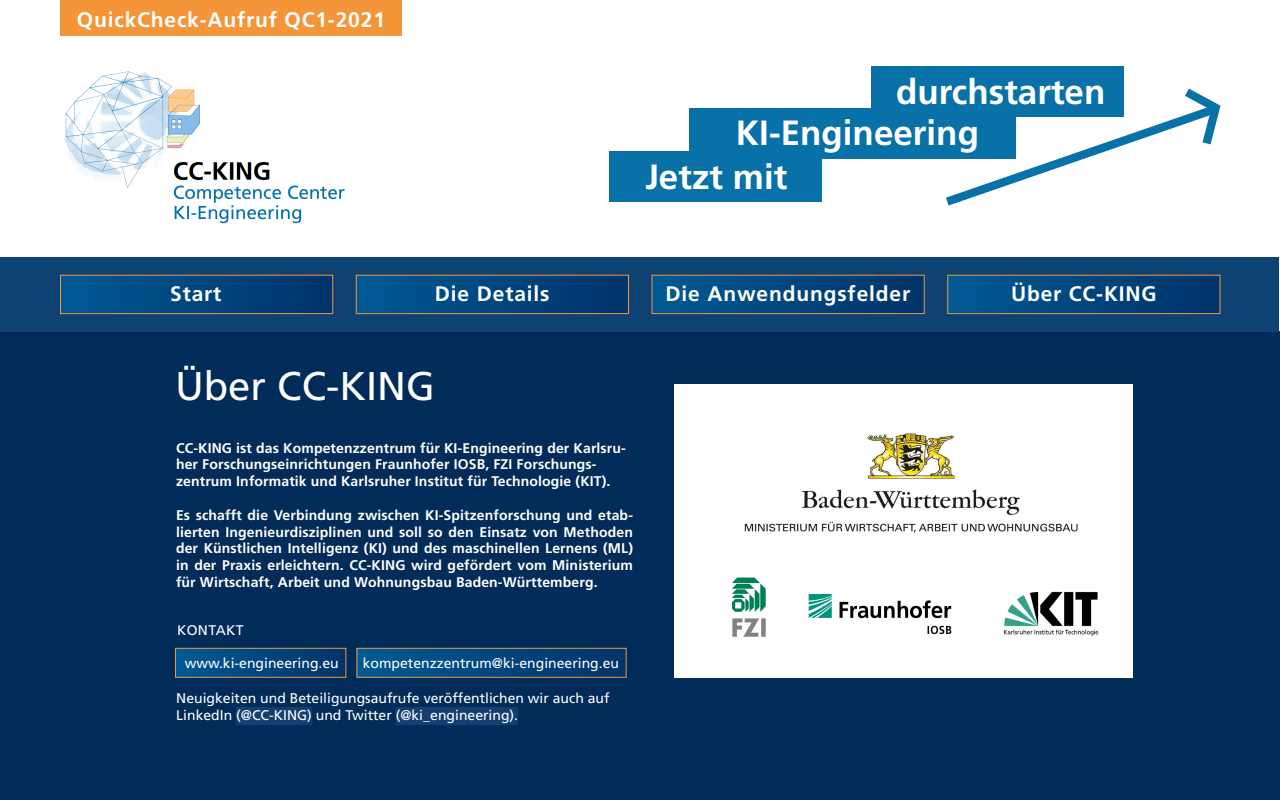
<style>
.page{position:relative;width:1280px;height:800px;background:#fff}
.page>*{position:absolute;margin:0;border:0;box-sizing:border-box;transform-origin:0 0}
.t1{font:40px "Frutiger LT Com";color:#fff}
.t2{font:700 35px "Frutiger LT Com";color:#fff}
.t3{font:700 21px "Frutiger LT Com";letter-spacing:.04em;color:#fff}
.t4{font:700 14px/16.8px "Frutiger LT Com";letter-spacing:.01em;color:#fff}
.t5{font:14px/16.8px "Frutiger LT Com";color:#fff}
.t6{font:14px "Frutiger LT Com";letter-spacing:.025em;color:#fff}
</style>
<div class="page">
<div style="left:0;top:331px;width:1280px;height:469px;background:#012c59"></div>
<div style="left:0;top:257px;width:1280px;height:75px;background:#0e4273"></div>
<img style="left:63px;top:71px;width:282px;height:153px">
<div style="left:356px;top:275px;width:272px;height:39px;background:linear-gradient(to right,#005994,#00336a)"></div>
<div style="left:356px;top:275px;width:273px;height:39px;border:1px solid #f49539"></div>
<div style="left:60px;top:275px;width:273px;height:39px;background:linear-gradient(to right,#005994,#00336a)"></div>
<div style="left:60px;top:275px;width:273px;height:39px;border:1px solid #f49539"></div>
<div style="left:652px;top:275px;width:272px;height:39px;background:linear-gradient(to right,#005994,#00336a)"></div>
<div style="left:652px;top:275px;width:273px;height:39px;border:1px solid #f49539"></div>
<div style="left:948px;top:275px;width:272px;height:39px;background:linear-gradient(to right,#005994,#00336a)"></div>
<div style="left:947px;top:275px;width:273px;height:39px;border:1px solid #f49539"></div>
<div style="left:60px;top:0;width:342px;height:36px;background:#f49539"></div>
<div style="left:610px;top:151px;width:212px;height:51px;background:#0871a8"></div>
<div style="left:689px;top:108px;width:327px;height:51px;background:#0871a8"></div>
<div style="left:871px;top:66px;width:253px;height:51px;background:#0871a8"></div>
<svg style="left:946px;top:88px;width:275px;height:118px"></svg>
<div style="left:675px;top:384px;width:458px;height:294px;background:#fff"></div>
<div style="left:236px;top:707px;width:76px;height:18px;background:#143f71"></div>
<div style="left:395px;top:707px;width:123px;height:18px;background:#143f71"></div>
<img style="left:808px;top:593px;width:144px;height:40px">
<img style="left:731px;top:578px;width:35px;height:58px">
<img style="left:1003px;top:591px;width:96px;height:45px">
<img style="left:744px;top:433px;width:334px;height:100px">
<div style="left:357px;top:648px;width:269px;height:29px;background:linear-gradient(to right,#005994,#00336a)"></div>
<div style="left:356px;top:648px;width:271px;height:30px;border:1px solid #f49539"></div>
<div style="left:176px;top:648px;width:170px;height:29px;background:linear-gradient(to right,#005994,#00346a)"></div>
<div style="left:175px;top:648px;width:171px;height:30px;border:1px solid #f49539"></div>
<h3 class="t3" style="left:77px;top:7px;width:310px">QuickCheck-Aufruf QC1-2021</h3>
<h2 class="t2" style="left:896px;top:71px;width:211px">durchstarten</h2>
<h2 class="t2" style="left:736px;top:112px;width:245px">KI-Engineering</h2>
<h2 class="t2" style="left:645px;top:156px;width:143px">Jetzt mit</h2>
<h3 class="t3" style="left:170px;top:282px;width:53px">Start</h3>
<h3 class="t3" style="left:435px;top:282px;width:116px">Die Details</h3>
<h3 class="t3" style="left:666px;top:282px;width:246px">Die Anwendungsfelder</h3>
<h3 class="t3" style="left:1011px;top:282px;width:147px">Über CC-KING</h3>
<h1 class="t1" style="left:175px;top:363px;width:261px">Über CC-KING</h1>
<p class="t4" style="left:176px;top:439px;width:451px">CC-KING ist das Kompetenzzentrum für KI-Engineering der Karlsru&shy;her Forschungseinrichtungen Fraunhofer IOSB, FZI Forschungs&shy;zentrum Informatik und Karlsruher Institut für Technologie (KIT).</p>
<p class="t4" style="left:176px;top:507px;width:458px;text-align:justify">Es schafft die Verbindung zwischen KI-Spitzenforschung und etab&shy;lierten Ingenieurdisziplinen und soll so den Einsatz von Methoden der Künstlichen Intelligenz (KI) und des maschinellen Lernens (ML) in der Praxis erleichtern. CC-KING wird gefördert vom Ministerium für Wirtschaft, Arbeit und Wohnungsbau Baden-Württemberg.</p>
<p class="t6" style="left:177px;top:622px;width:68px">KONTAKT</p>
<p class="t5" style="left:185px;top:654px;width:156px">www.ki-engineering.eu</p>
<p class="t5" style="left:363px;top:654px;width:258px">kompetenzzentrum@ki-engineering.eu</p>
<p class="t5" style="left:176px;top:690px;width:435px">Neuigkeiten und Beteiligungsaufrufe veröffentlichen wir auch auf<br>LinkedIn (@CC-KING) und Twitter (@ki_engineering).</p>
</div>
